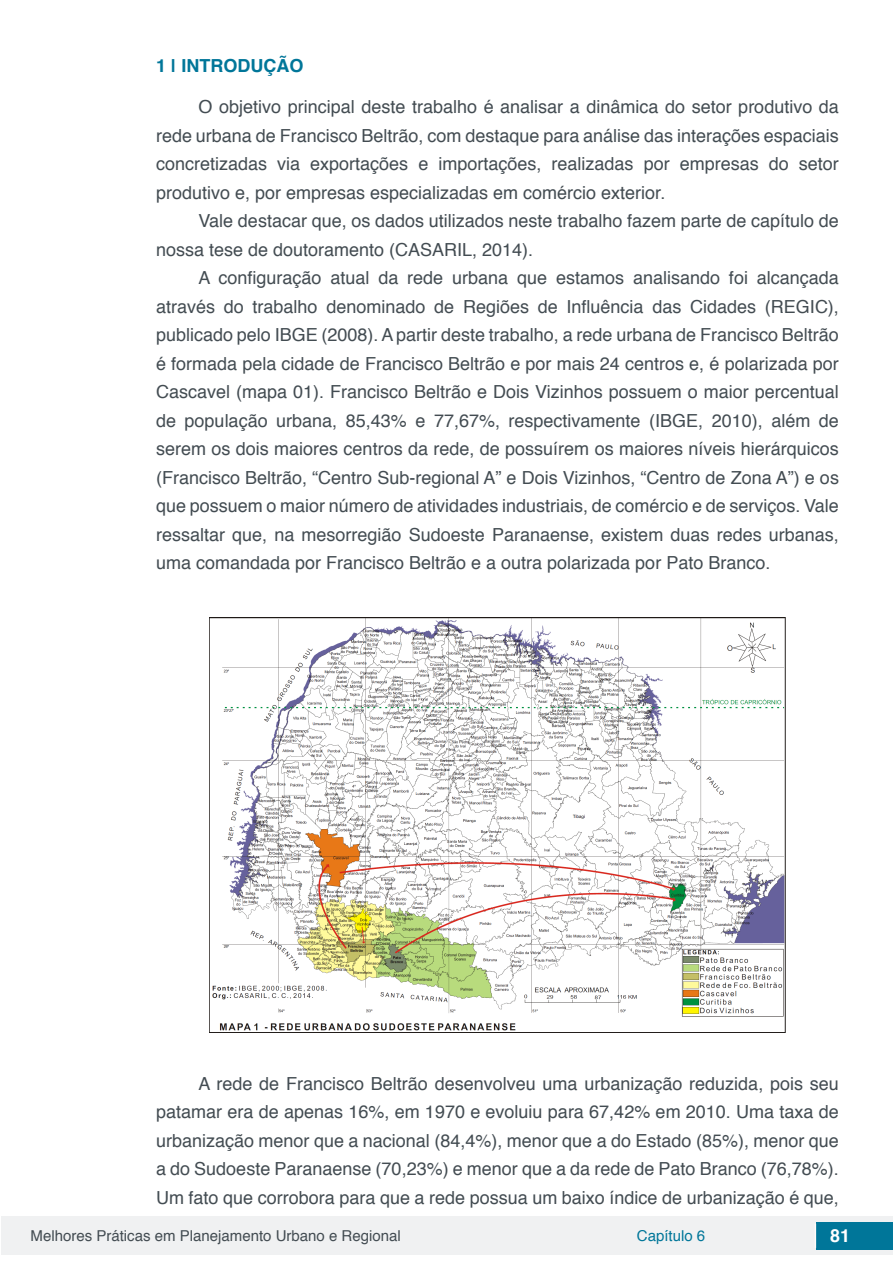
<style>
.page{position:relative;width:893px;height:1263px;background:#fff}
.page>*{position:absolute;margin:0;border:0;box-sizing:border-box;transform-origin:0 0}
.txt{font:18px/28.5px "Helvetica";color:#434c52;text-align:justify}
.t1{font:700 18px "Helvetica";color:#007699}
.t2{font:700 18px "Helvetica";color:#fff}
.t3{font:15px "Helvetica";color:#434c52}
.t4{font:15px "Helvetica";color:#007699}
</style>
<div class="page">
<div style="left:1px;top:1216px;width:891px;height:38px;background:#f0f1f2"></div>
<div style="left:816px;top:1222px;width:77px;height:27px;background:#007699"></div>
<svg style="left:815px;top:1224px;width:1px;height:24px"></svg>
<img style="left:209px;top:618px;width:577px;height:415px">
<p class="t1" style="left:156px;top:51px;width:149px">1 | INTRODUÇÃO</p>
<p class="txt" style="left:156px;top:93px;width:684px;text-indent:43px">O objetivo principal deste trabalho é analisar a dinâmica do setor produtivo da rede urbana de Francisco Beltrão, com destaque para análise das interações espaciais concretizadas via exportações e importações, realizadas por empresas do setor produtivo e, por empresas especializadas em comércio exterior.</p>
<p class="txt" style="left:156px;top:207px;width:684px;text-indent:43px">Vale destacar que, os dados utilizados neste trabalho fazem parte de capítulo de nossa tese de doutoramento (CASARIL, 2014).</p>
<p class="txt" style="left:156px;top:264px;width:684px;text-indent:43px">A configuração atual da rede urbana que estamos analisando foi alcançada através do trabalho denominado de Regiões de Influência das Cidades (REGIC), publicado pelo IBGE (2008). A partir deste trabalho, a rede urbana de Francisco Beltrão é formada pela cidade de Francisco Beltrão e por mais 24 centros e, é polarizada por Cascavel (mapa 01). Francisco Beltrão e Dois Vizinhos possuem o maior percentual de população urbana, 85,43% e 77,67%, respectivamente (IBGE, 2010), além de serem os dois maiores centros da rede, de possuírem os maiores níveis hierárquicos (Francisco Beltrão, “Centro Sub-regional A” e Dois Vizinhos, “Centro de Zona A”) e os que possuem o maior número de atividades industriais, de comércio e de serviços. Vale ressaltar que, na mesorregião Sudoeste Paranaense, existem duas redes urbanas, uma comandada por Francisco Beltrão e a outra polarizada por Pato Branco.</p>
<p class="txt" style="left:156px;top:1070px;width:684px;text-indent:43px">A rede de Francisco Beltrão desenvolveu uma urbanização reduzida, pois seu patamar era de apenas 16%, em 1970 e evoluiu para 67,42% em 2010. Uma taxa de urbanização menor que a nacional (84,4%), menor que a do Estado (85%), menor que a do Sudoeste Paranaense (70,23%) e menor que a da rede de Pato Branco (76,78%).<br>Um fato que corrobora para que a rede possua um baixo índice de urbanização é que,</p>
<p class="t3" style="left:31px;top:1224px;width:372px">Melhores Práticas em Planejamento Urbano e Regional</p>
<p class="t4" style="left:637px;top:1224px;width:70px">Capítulo 6</p>
<p class="t2" style="left:830px;top:1221px;width:22px">81</p>
</div>
